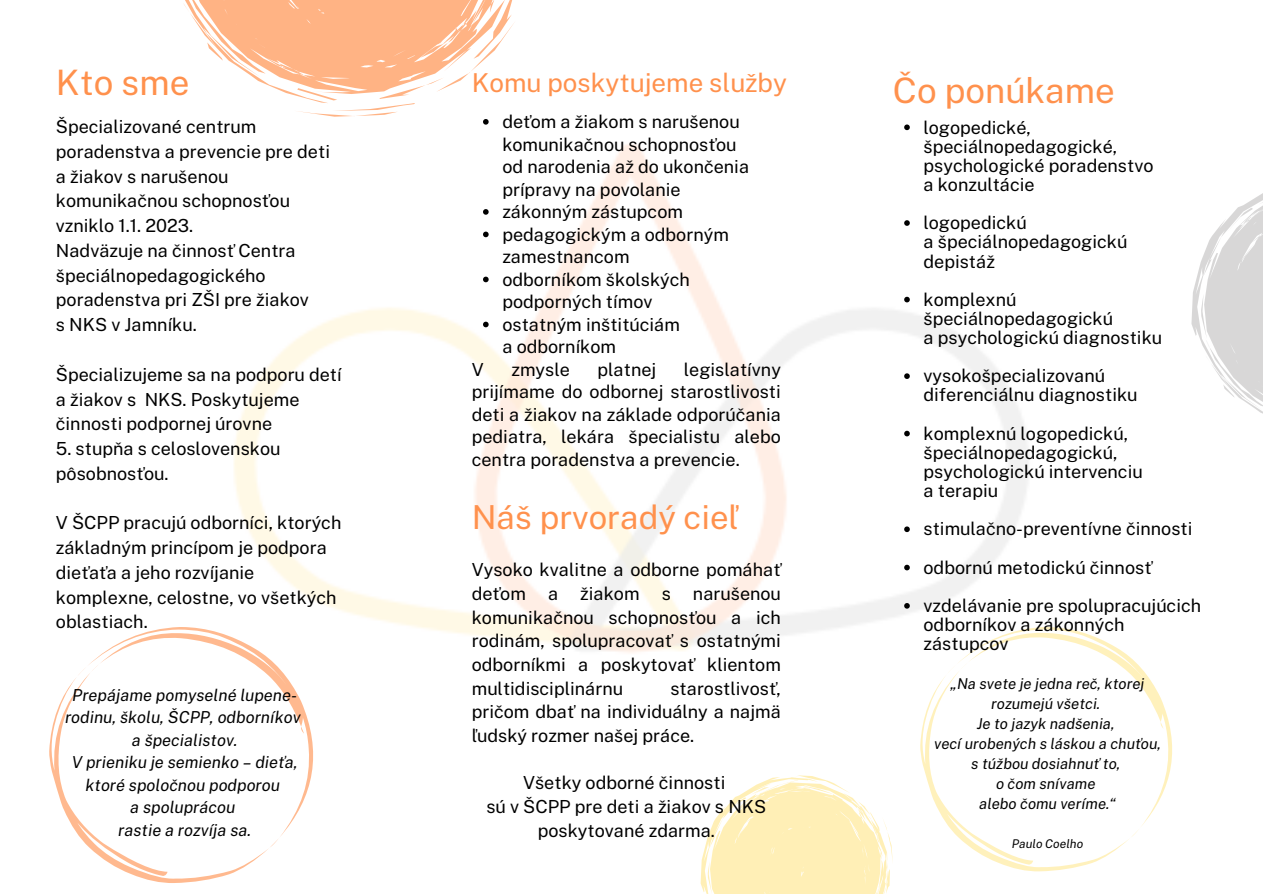
<style>
.page{position:relative;width:1263px;height:894px;background:#fff}
.page>*{position:absolute;margin:0;border:0;box-sizing:border-box;transform-origin:0 0}
.t1{font:34.95px "Public Sans";color:#ff914d}
.t2{font:33px "Public Sans";color:#ff914d}
.t3{font:25.95px "Public Sans";color:#ff914d}
.t4{font:18px/24.8px "Public Sans";color:#000}
.t5{font:italic 16.5px/22.5px "Public Sans";color:#000;text-align:center}
.t6{font:italic 15px/20px "Public Sans";color:#000;text-align:center}
.t7{font:italic 12px "Public Sans";color:#000}
</style>
<div class="page">
<img style="left:234px;top:130px;width:812px;height:754px">
<svg style="left:49px;top:626px;width:265px;height:257px"></svg>
<svg style="left:920px;top:626px;width:252px;height:245px"></svg>
<svg style="left:184px;top:0;width:330px;height:125px"></svg>
<svg style="left:483px;top:209px;width:6px;height:6px"></svg>
<svg style="left:483px;top:231px;width:6px;height:6px"></svg>
<svg style="left:483px;top:276px;width:6px;height:6px"></svg>
<svg style="left:483px;top:321px;width:6px;height:6px"></svg>
<svg style="left:701px;top:775px;width:192px;height:118px"></svg>
<svg style="left:904px;top:124px;width:6px;height:6px"></svg>
<svg style="left:904px;top:220px;width:6px;height:6px"></svg>
<svg style="left:904px;top:297px;width:6px;height:5px"></svg>
<svg style="left:904px;top:373px;width:6px;height:6px"></svg>
<svg style="left:904px;top:430px;width:6px;height:6px"></svg>
<svg style="left:904px;top:526px;width:6px;height:6px"></svg>
<svg style="left:904px;top:564px;width:6px;height:6px"></svg>
<svg style="left:904px;top:603px;width:6px;height:5px"></svg>
<svg style="left:1191px;top:193px;width:72px;height:221px"></svg>
<p class="t1" style="left:56px;top:62px;width:135px">Kto sme</p>
<h1 class="t4" style="left:56px;top:114px;width:276px">Špecializované centrum poradenstva a prevencie pre deti a žiakov s narušenou komunikačnou schopnosťou vzniklo 1.1. 2023.<br>Nadväzuje na činnosť Centra špeciálnopedagogického poradenstva pri ZŠI pre žiakov<br>s NKS v Jamníku.</h1>
<h2 class="t4" style="left:56px;top:362px;width:287px">Špecializujeme sa na podporu detí a žiakov s NKS. Poskytujeme činnosti podpornej úrovne</h2>
<h2 class="t4" style="left:56px;top:436px;width:226px">5. stupňa s celoslovenskou pôsobnosťou.</h2>
<p class="t4" style="left:56px;top:510px;width:287px">V ŠCPP pracujú odborníci, ktorých základným princípom je podpora dieťaťa a jeho rozvíjanie komplexne, celostne, vo všetkých oblastiach.</p>
<p class="t5" style="left:65px;top:683px;width:237px">Prepájame pomyselné lupene&shy;rodinu, školu, ŠCPP, odborníkov a špecialistov.<br>V prieniku je semienko – dieťa, ktoré spoločnou podporou<br>a spoluprácou<br>rastie a rozvíja sa.</p>
<p class="t3" style="left:472px;top:68px;width:317px">Komu poskytujeme služby</p>
<p class="t4" style="left:502px;top:110px;width:248px;line-height:22.5px">deťom a žiakom s narušenou komunikačnou schopnosťou od narodenia až do ukončenia prípravy na povolanie</p>
<h3 class="t4" style="left:502px;top:199px;width:182px">zákonným zástupcom</h3>
<h3 class="t4" style="left:502px;top:223px;width:228px;line-height:22.5px">pedagogickým a odborným zamestnancom</h3>
<h3 class="t4" style="left:502px;top:268px;width:189px;line-height:22.5px">odborníkom školských podporných tímov</h3>
<h3 class="t4" style="left:502px;top:313px;width:179px;line-height:22.5px">ostatným inštitúciám a odborníkom</h3>
<h1 class="t4" style="left:472px;top:357px;width:13px">V</h1>
<h1 class="t4" style="left:511px;top:357px;width:60px">zmysle</h1>
<h1 class="t4" style="left:597px;top:357px;width:60px">platnej</h1>
<h1 class="t4" style="left:472px;top:358px;width:311px;line-height:22.5px;text-align:justify;text-indent:212px">legislatívny prijímame do odbornej starostlivosti deti a žiakov na základe odporúčania pediatra, lekára špecialistu alebo centra poradenstva a prevencie.</h1>
<p class="t2" style="left:472px;top:497px;width:268px">Náš prvoradý cieľ</p>
<h3 class="t4" style="left:472px;top:558px;width:311px;line-height:23.7px;text-align:justify">Vysoko kvalitne a odborne pomáhať deťom a žiakom s narušenou komunikačnou schopnosťou a ich rodinám, spolupracovať s ostatnými odborníkmi a poskytovať klientom multidisciplinárnu</h3>
<h3 class="t4" style="left:472px;top:676px;width:311px;line-height:23.7px;text-align:justify;text-indent:199px">starostlivosť, pričom dbať na individuálny a najmä ľudský rozmer našej práce.</h3>
<h3 class="t4" style="left:486px;top:770px;width:281px;line-height:23.7px;text-align:center">Všetky odborné činnosti<br>sú v ŠCPP pre deti a žiakov s NKS poskytované zdarma.</h3>
<h3 class="t1" style="left:893px;top:69px;width:223px">Čo ponúkame</h3>
<p class="t4" style="left:923px;top:117px;width:232px;line-height:19.2px">logopedické, špeciálnopedagogické, psychologické poradenstvo a konzultácie</p>
<h1 class="t4" style="left:923px;top:213px;width:205px;line-height:19.2px">logopedickú<br>a špeciálnopedagogickú depistáž</h1>
<p class="t4" style="left:923px;top:289px;width:240px;line-height:19.2px">komplexnú špeciálnopedagogickú<br>a psychologickú diagnostiku</p>
<p class="t4" style="left:923px;top:366px;width:216px;line-height:19.2px">vysokošpecializovanú diferenciálnu diagnostiku</p>
<p class="t4" style="left:923px;top:423px;width:221px;line-height:19.2px">komplexnú logopedickú, špeciálnopedagogickú, psychologickú intervenciu a terapiu</p>
<p class="t4" style="left:923px;top:516px;width:271px">stimulačno-preventívne činnosti</p>
<p class="t4" style="left:923px;top:554px;width:230px">odbornú metodickú činnosť</p>
<p class="t4" style="left:923px;top:595px;width:279px;line-height:19.2px">vzdelávanie pre spolupracujúcich odborníkov a zákonných zástupcov</p>
<p class="t6" style="left:934px;top:673px;width:228px">„Na svete je jedna reč, ktorej rozumejú všetci.<br>Je to jazyk nadšenia,<br>vecí urobených s láskou a chuťou, s túžbou dosiahnuť to,<br>o čom snívame</p>
<p class="t6" style="left:979px;top:793px;width:138px">alebo čomu veríme.“</p>
<p class="t7" style="left:1012px;top:835px;width:73px">Paulo Coelho</p>
</div>
